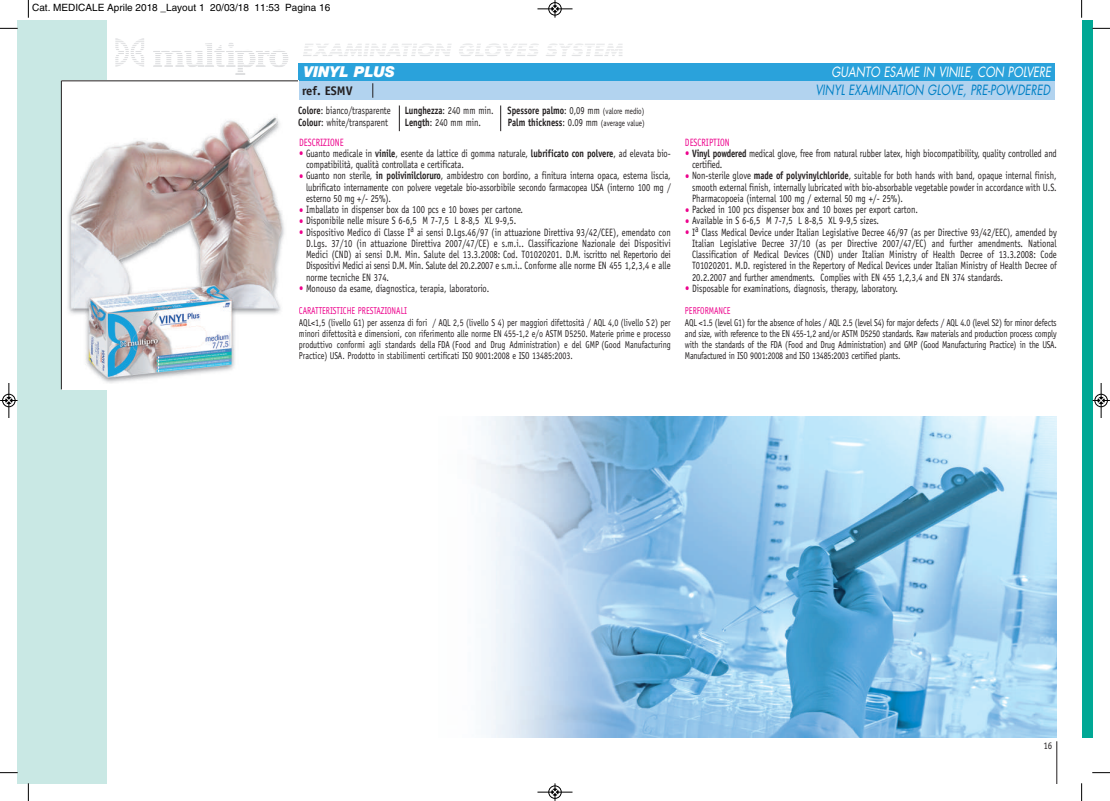
<style>
.page{position:relative;width:1110px;height:801px;background:#fff}
.page>*{position:absolute;margin:0;border:0;box-sizing:border-box;transform-origin:0 0}
.t1{font:italic 900 15px "Helvetica Neue";color:#fff}
.t2{font:13.75px "Futura";color:#0080c5;scale:.8 1}
.t3{font:13.75px "Futura";color:#fff;scale:.8 1}
.t4{font:700 12.5px "Officina Sans";color:#231f20}
.t5{font:10.62px/11.2px "Officina Sans";letter-spacing:-.005em;color:#231f20;text-align:justify;scale:.8 1}
.t6{font:700 10.62px "Officina Sans";color:#231f20;scale:.8 1}
.t7{font:10.62px "Officina Sans";color:#ed028c;scale:.8 1}
.t8{font:10px/11.2px "Officina Sans";letter-spacing:-.02em;color:#231f20;text-align:justify;scale:.8 1}
.t9{font:10px "Helvetica";color:#000}
.t10{font:10px "Officina Sans";color:#ed028c;scale:.8 1}
.t11{font:10px "Officina Sans";letter-spacing:-.02em;color:#231f20;scale:.9 1}
.t12{font:8.75px "Officina Sans";color:#231f20;scale:.8 1}
.s1{font-weight:700}
.s2{font-weight:400}
.s3{font-weight:400;font-size:8.75px}
.s4{font-weight:700;font-size:10.62px}
.s5{font-size:10.62px}
.s6{font-weight:700;color:#ed028c}
</style>
<div class="page">
<hr style="left:1056px;top:741px;width:1px;height:42px;background:#231f20">
<div style="left:1082px;top:21px;width:9px;height:716px;background:#00a895"></div>
<img style="left:476px;top:417px;width:580px;height:320px">
<svg style="left:303px;top:43px;width:148px;height:13px"></svg>
<svg style="left:459px;top:43px;width:79px;height:13px"></svg>
<svg style="left:546px;top:43px;width:76px;height:13px"></svg>
<hr style="left:299px;top:44px;width:329px;height:1px;background:#fff">
<hr style="left:299px;top:45px;width:329px;height:1px;background:#fff">
<hr style="left:299px;top:47px;width:329px;height:1px;background:#fff">
<hr style="left:299px;top:48px;width:329px;height:1px;background:#fff">
<hr style="left:299px;top:50px;width:329px;height:1px;background:#fff">
<hr style="left:299px;top:51px;width:329px;height:1px;background:#fff">
<hr style="left:299px;top:53px;width:329px;height:1px;background:#fff">
<hr style="left:299px;top:54px;width:329px;height:1px;background:#fff">
<div style="left:18px;top:20px;width:89px;height:763px;background:#c9e8e4"></div>
<svg style="left:115px;top:38px;width:29px;height:29px"></svg>
<svg style="left:153px;top:43px;width:136px;height:32px"></svg>
<hr style="left:112px;top:40px;width:182px;height:1px;background:#fff">
<hr style="left:112px;top:42px;width:182px;height:1px;background:#fff">
<hr style="left:112px;top:44px;width:182px;height:1px;background:#fff">
<hr style="left:112px;top:46px;width:182px;height:1px;background:#fff">
<hr style="left:112px;top:48px;width:182px;height:1px;background:#fff">
<hr style="left:112px;top:50px;width:182px;height:1px;background:#fff">
<hr style="left:112px;top:52px;width:182px;height:1px;background:#fff">
<hr style="left:112px;top:54px;width:182px;height:1px;background:#fff">
<hr style="left:112px;top:56px;width:182px;height:1px;background:#fff">
<hr style="left:112px;top:58px;width:182px;height:1px;background:#fff">
<hr style="left:112px;top:60px;width:182px;height:1px;background:#fff">
<hr style="left:112px;top:62px;width:182px;height:1px;background:#fff">
<hr style="left:112px;top:65px;width:182px;height:1px;background:#fff">
<hr style="left:112px;top:67px;width:182px;height:1px;background:#fff">
<hr style="left:112px;top:70px;width:182px;height:1px;background:#fff">
<hr style="left:112px;top:72px;width:182px;height:1px;background:#fff">
<div style="left:298px;top:81px;width:755px;height:18px;background:#b2d3ef"></div>
<div style="left:298px;top:63px;width:755px;height:18px;background:#2aa2db"></div>
<svg style="left:372px;top:83px;width:1px;height:15px"></svg>
<img style="left:62px;top:82px;width:223px;height:307px">
<hr style="left:61px;top:81px;width:237px;height:1px;background:#231f20">
<hr style="left:61px;top:81px;width:1px;height:308px;background:#231f20">
<svg style="left:399px;top:105px;width:1px;height:26px"></svg>
<svg style="left:500px;top:105px;width:1px;height:26px"></svg>
<svg style="left:28px;top:0;width:1px;height:18px"></svg>
<svg style="left:0;top:28px;width:18px;height:1px"></svg>
<svg style="left:1091px;top:28px;width:18px;height:1px"></svg>
<svg style="left:28px;top:783px;width:1px;height:18px"></svg>
<svg style="left:0;top:772px;width:18px;height:1px"></svg>
<svg style="left:1092px;top:772px;width:17px;height:1px"></svg>
<div style="left:548px;top:2px;width:13px;height:14px;border:1px solid #fff;border-radius:50%"></div>
<hr style="left:537px;top:9px;width:35px;height:1px;background:#000">
<div style="left:548px;top:2px;width:13px;height:13px;border:1px solid #000;border-radius:50%"></div>
<svg style="left:551px;top:0;width:7px;height:18px"></svg>
<div style="left:548px;top:785px;width:13px;height:14px;border:1px solid #fff;border-radius:50%"></div>
<hr style="left:537px;top:792px;width:35px;height:1px;background:#000">
<div style="left:548px;top:786px;width:13px;height:12px;border:1px solid #000;border-radius:50%"></div>
<svg style="left:551px;top:783px;width:7px;height:18px"></svg>
<div style="left:2px;top:394px;width:14px;height:13px;border:1px solid #fff;border-radius:50%"></div>
<hr style="left:9px;top:383px;width:1px;height:35px;background:#000">
<div style="left:2px;top:394px;width:13px;height:13px;border:1px solid #000;border-radius:50%"></div>
<svg style="left:0;top:397px;width:18px;height:7px"></svg>
<hr style="left:1100px;top:383px;width:1px;height:35px;background:#000">
<div style="left:1094px;top:394px;width:13px;height:13px;border:1px solid #000;border-radius:50%"></div>
<svg style="left:1091px;top:397px;width:18px;height:7px"></svg>
<p class="t9" style="left:32px;top:4px;width:299px">Cat. MEDICALE Aprile 2018 _Layout 1 20/03/18 11:53 Pagina 16</p>
<h1 class="t1" style="left:303px;top:66px;width:93px">VINYL PLUS</h1>
<p class="t3" style="left:831px;top:65px;width:278px">GUANTO ESAME IN VINILE, CON POLVERE</p>
<p class="t4" style="left:302px;top:86px;width:52px">ref. ESMV</p>
<p class="t2" style="left:815px;top:84px;width:297px">VINYL EXAMINATION GLOVE , PRE-POWDERED</p>
<p class="t5" style="left:298px;top:106px;width:117px"><span class="s1">Colore</span>: bianco/trasparente</p>
<p class="t5" style="left:404px;top:106px;width:113px"><span class="s1">Lunghezza</span>: 240 mm min.</p>
<p class="t6" style="left:507px;top:106px;width:172px">Spessore palmo<span class="s2">: 0,09 mm</span> <span class="s3">(valore medio)</span></p>
<p class="t5" style="left:298px;top:118px;width:114px"><span class="s1">Colour</span>: white/transparent</p>
<p class="t5" style="left:404px;top:118px;width:97px"><span class="s1">Length</span>: 240 mm min.</p>
<p class="t12" style="left:508px;top:120px;width:172px"><span class="s4">Palm thickness</span><span class="s5">: 0.09 mm</span> (average value)</p>
<p class="t7" style="left:299px;top:138px;width:57px">DESCRIZIONE</p>
<p class="t5" style="left:306px;top:148px;width:457px;text-indent:-7px"><span class="s6">•</span> Guanto medicale in <span class="s1">vinile</span>, esente da lattice di gomma naturale, <span class="s1">lubrificato con polvere</span>, ad elevata bio&shy;compatibilità, qualità controllata e certificata.</p>
<p class="t5" style="left:306px;top:171px;width:457px;text-indent:-7px"><span class="s6">•</span> Guanto non sterile, <span class="s1">in polivinilcloruro</span>, ambidestro con bordino, a finitura interna opaca, esterna liscia, lubrificato internamente con polvere vegetale bio-assorbibile secondo farmacopea USA (interno 100 mg / esterno 50 mg +/- 25%).</p>
<p class="t5" style="left:299px;top:205px;width:281px"><span class="s6">•</span> Imballato in dispenser box da 100 pcs e 10 boxes per cartone.</p>
<p class="t5" style="left:299px;top:216px;width:273px"><span class="s6">•</span> Disponibile nelle misure S 6-6,5 M 7-7,5 L 8-8,5 XL 9-9,5.</p>
<p class="t5" style="left:306px;top:227px;width:457px;text-indent:-7px"><span class="s6">•</span> Dispositivo Medico di Classe I<sup>a</sup> ai sensi D.Lgs.46/97 (in attuazione Direttiva 93/42/CEE), emendato con D.Lgs. 37/10 (in attuazione Direttiva 2007/47/CE) e s.m.i.. Classificazione Nazionale dei Dispositivi Medici (CND) ai sensi D.M. Min. Salute del 13.3.2008: Cod. T01020201. D.M. iscritto nel Repertorio dei Dispositivi Medici ai sensi D.M. Min. Salute del 20.2.2007 e s.m.i.. Conforme alle norme EN 455 1,2,3,4 e alle norme tecniche EN 374.</p>
<p class="t5" style="left:299px;top:283px;width:239px"><span class="s6">•</span> Monouso da esame, diagnostica, terapia, laboratorio.</p>
<p class="t10" style="left:299px;top:307px;width:137px">CARATTERISTICHE PRESTAZIONALI</p>
<p class="t8" style="left:299px;top:317px;width:466px">AQL&lt;1,5 (livello G1) per assenza di fori / AQL 2,5 (livello S 4) per maggiori difettosità / AQL 4,0 (livello S 2) per minori difettosità e dimensioni, con riferimento alle norme EN 455-1,2 e/o ASTM D5250. Materie prime e processo produttivo conformi agli standards della FDA (Food and Drug Administration) e del GMP (Good Manufacturing Practice) USA. Prodotto in stabilimenti certificati ISO 9001:2008 e ISO 13485:2003.</p>
<p class="t7" style="left:684px;top:138px;width:57px">DESCRIPTION</p>
<p class="t5" style="left:691px;top:148px;width:457px;text-indent:-7px"><span class="s6">•</span> <span class="s1">Vinyl powdered</span> medical glove, free from natural rubber latex, high biocompatibility, quality controlled and certified.</p>
<p class="t5" style="left:691px;top:171px;width:457px;text-indent:-7px"><span class="s6">•</span> Non-sterile glove <span class="s1">made of polyvinylchloride</span>, suitable for both hands with band, opaque internal finish, smooth external finish, internally lubricated with bio-absorbable vegetable powder in accordance with U.S.<br>Pharmacopoeia (internal 100 mg / external 50 mg +/- 25%).</p>
<p class="t5" style="left:685px;top:205px;width:292px"><span class="s6">•</span> Packed in 100 pcs dispenser box and 10 boxes per export carton.</p>
<p class="t5" style="left:685px;top:216px;width:244px"><span class="s6">•</span> Available in S 6-6,5 M 7-7,5 L 8-8,5 XL 9-9,5 sizes.</p>
<p class="t5" style="left:691px;top:227px;width:457px;text-indent:-7px"><span class="s6">•</span> I<sup>a</sup> Class Medical Device under Italian Legislative Decree 46/97 (as per Directive 93/42/EEC), amended by Italian Legislative Decree 37/10 (as per Directive 2007/47/EC) and further amendments. National Classification of Medical Devices (CND) under Italian Ministry of Health Decree of 13.3.2008: Code T01020201. M.D. registered in the Repertory of Medical Devices under Italian Ministry of Health Decree of 20.2.2007 and further amendments. Complies with EN 455 1,2,3,4 and EN 374 standards.</p>
<p class="t5" style="left:685px;top:283px;width:267px"><span class="s6">•</span> Disposable for examinations, diagnosis, therapy, laboratory.</p>
<p class="t10" style="left:684px;top:307px;width:58px">PERFORMANCE</p>
<p class="t8" style="left:684px;top:317px;width:466px">AQL &lt;1.5 (level G1) for the absence of holes / AQL 2.5 (level S4) for major defects / AQL 4.0 (level S2) for minor defects and size, with reference to the EN 455-1,2 and/or ASTM D5250 standards. Raw materials and production process comply with the standards of the FDA (Food and Drug Administration) and GMP (Good Manufacturing Practice) in the USA.<br>Manufactured in ISO 9001:2008 and ISO 13485:2003 certified plants.</p>
<p class="t11" style="left:1043px;top:741px;width:12px">16</p>
</div>
